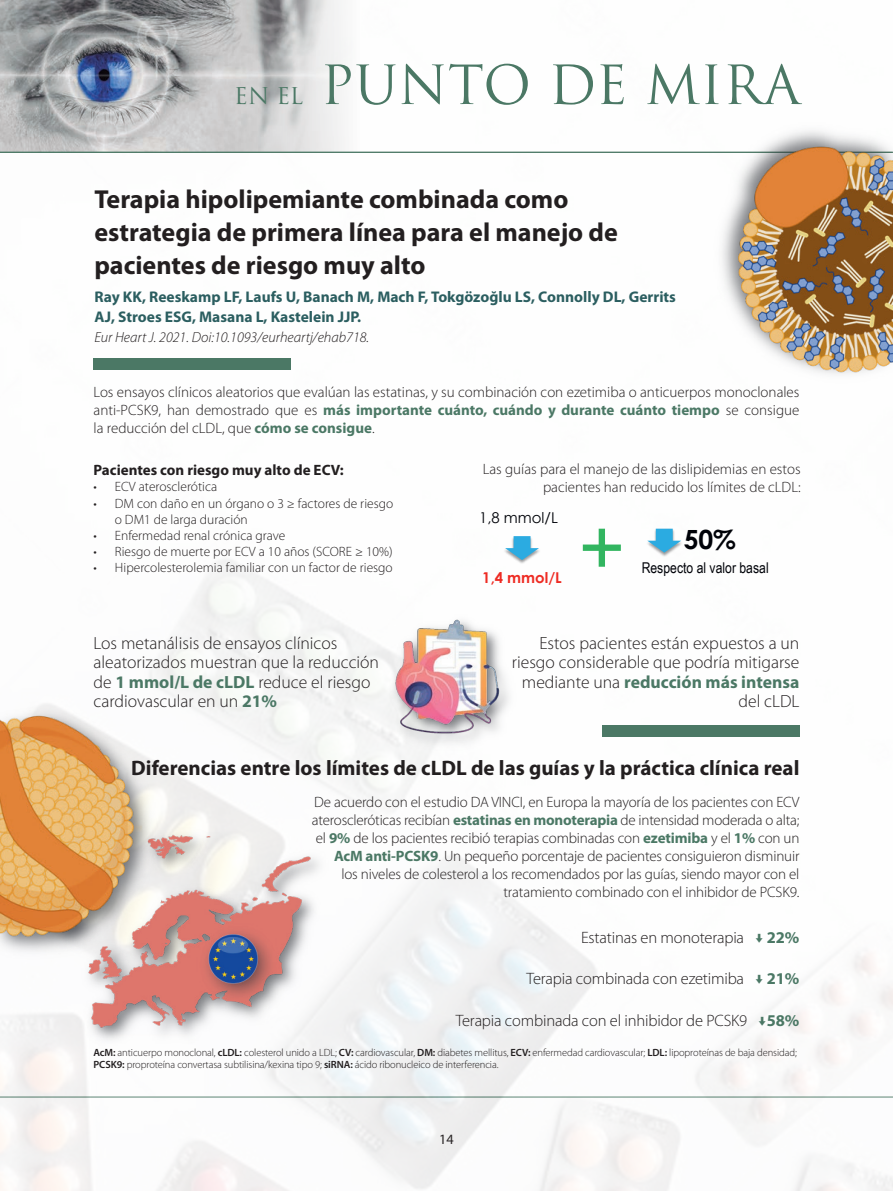
<style>
.page{position:relative;width:893px;height:1191px;background:#fff}
.page>*{position:absolute;margin:0;border:0;box-sizing:border-box;transform-origin:0 0}
.t1{font:52.5px "Trajan Pro 3";color:#4b7865}
.t2{font:700 26.4px "Century Gothic";color:#000208}
.t3{font:700 26.1px/32.5px "Myriad Pro";color:#231f20}
.t4{font:22.5px "Trajan Pro 3";color:#4b7865}
.t5{font:700 21px "Myriad Pro";color:#231f20}
.t6{font:300 17.7px/19.2px "Myriad Pro";color:#231f20}
.t7{font:300 16.5px "Myriad Pro";letter-spacing:-.01em;color:#231f20}
.t8{font:700 15.45px/19.5px "Myriad Pro";color:#2b5e60}
.t9{font:300 15px/18px "Myriad Pro";letter-spacing:-.01em;color:#231f20;text-align:right}
.t10{font:700 15px "Myriad Pro";color:#231f20}
.t11{font:14.85px "Arial Narrow";color:#000208}
.t12{font:14.85px "Century Gothic";color:#000208}
.t13{font:700 14.85px "Century Gothic";color:#ee2b23}
.t14{font:italic 300 14.7px "Myriad Pro";color:#231f20}
.t15{font:14.25px "Myriad Pro";color:#231f20}
.t16{font:300 13.5px/16.2px "Myriad Pro";color:#231f20}
.t17{font:13.2px/15.8px "Century Gothic";color:#000208}
.t18{font:300 10.5px/12.6px "Myriad Pro";letter-spacing:-.01em;color:#231f20}
.s1{font-weight:700;color:#4b7865}
.s2{font-family:"Proxima Nova";color:#4b7865}
.s3{font-weight:600}
</style>
<div class="page">
<img style="left:0;top:151px;width:893px;height:1040px">
<img style="left:0;top:0;width:360px;height:152px">
<hr style="left:0;top:152px;width:893px;height:1px;background:#4b7865">
<img style="left:672px;top:151px;width:221px;height:257px">
<img style="left:702px;top:130px;width:191px;height:263px">
<img style="left:502px;top:535px;width:40px;height:31px">
<svg style="left:505px;top:536px;width:34px;height:24px"></svg>
<img style="left:644px;top:528px;width:40px;height:30px">
<svg style="left:647px;top:528px;width:34px;height:24px"></svg>
<svg style="left:583px;top:528px;width:38px;height:39px"></svg>
<div style="left:94px;top:358px;width:197px;height:11px;background:#4b7865"></div>
<div style="left:603px;top:725px;width:197px;height:11px;background:#4b7865"></div>
<img style="left:363px;top:591px;width:180px;height:180px">
<img style="left:373px;top:601px;width:150px;height:151px">
<img style="left:30px;top:782px;width:313px;height:314px">
<img style="left:42px;top:794px;width:278px;height:279px">
<img style="left:0;top:676px;width:169px;height:309px">
<img style="left:0;top:690px;width:142px;height:268px">
<h3 class="t4" style="left:234px;top:80px;width:70px">EN EL</h3>
<h1 class="t1" style="left:320px;top:49px;width:482px">PUNTO DE MIRA</h1>
<h3 class="t3" style="left:94px;top:184px;width:525px">Terapia hipolipemiante combinada como estrategia de primera línea para el manejo de pacientes de riesgo muy alto</h3>
<p class="t8" style="left:94px;top:288px;width:583px">Ray KK, Reeskamp LF, Laufs U, Banach M, Mach F, Tokgözoğlu LS, Connolly DL, Gerrits<br>AJ, Stroes ESG, Masana L, Kastelein JJP.</p>
<p class="t14" style="left:94px;top:329px;width:276px">Eur Heart J. 2021. Doi:10.1093/eurheartj/ehab718.</p>
<p class="t9" style="left:94px;top:383px;width:707px;text-align:justify">Los ensayos clínicos aleatorios que evalúan las estatinas, y su combinación con ezetimiba o anticuerpos monoclonales anti-PCSK9, han demostrado que es <span class="s1">más importante cuánto, cuándo y durante cuánto tiempo</span> se consigue la reducción del cLDL, que <span class="s1">cómo se consigue</span>.</p>
<p class="t10" style="left:94px;top:462px;width:252px">Pacientes con riesgo muy alto de ECV:</p>
<p class="t16" style="left:94px;top:479px;width:125px">• ECV aterosclerótica</p>
<p class="t16" style="left:115px;top:495px;width:280px;text-indent:-21px">• DM con daño en un órgano o 3 ≥ factores de riesgo o DM1 de larga duración</p>
<p class="t16" style="left:94px;top:527px;width:193px">• Enfermedad renal crónica grave</p>
<p class="t16" style="left:94px;top:544px;width:301px">• Riesgo de muerte por ECV a 10 años (SCORE ≥ 10%)</p>
<p class="t16" style="left:94px;top:560px;width:301px">• Hipercolesterolemia familiar con un factor de riesgo</p>
<p class="t9" style="left:483px;top:460px;width:319px">Las guías para el manejo de las dislipidemias en estos pacientes han reducido los límites de cLDL:</p>
<p class="t17" style="left:462px;top:465px;width:314px">Las guías para el manejo de las dislipidemias en estos pacientes han reducido los límites de cLDL:</p>
<p class="t12" style="left:479px;top:507px;width:80px">1,8 mmol/L</p>
<p class="t13" style="left:482px;top:566px;width:81px">1,4 mmol/L</p>
<h2 class="t2" style="left:684px;top:520px;width:54px">50%</h2>
<p class="t11" style="left:642px;top:556px;width:129px">Respecto al valor basal</p>
<p class="t6" style="left:94px;top:634px;width:287px">Los metanálisis de ensayos clínicos aleatorizados muestran que la reducción de <span class="s1">1 mmol/L de cLDL</span> reduce el riesgo cardiovascular en un <span class="s1">21%</span></p>
<p class="t6" style="left:512px;top:634px;width:289px;text-align:right">Estos pacientes están expuestos a un riesgo considerable que podría mitigarse mediante una <span class="s1">reducción más intensa </span>del cLDL</p>
<h3 class="t5" style="left:131px;top:756px;width:670px">Diferencias entre los límites de cLDL de las guías y la práctica clínica real</h3>
<p class="t9" style="left:312px;top:793px;width:489px">De acuerdo con el estudio DA VINCI, en Europa la mayoría de los pacientes con ECV ateroscleróticas recibían <span class="s1">estatinas en monoterapia</span> de intensidad moderada o alta; el <span class="s1">9%</span> de los pacientes recibió terapias combinadas con <span class="s1">ezetimiba</span> y el <span class="s1">1%</span> con un <span class="s1">AcM anti-PCSK9</span>. Un pequeño porcentaje de pacientes consiguieron disminuir<br>los niveles de colesterol a los recomendados por las guías, siendo mayor con el tratamiento combinado con el inhibidor de PCSK9.</p>
<p class="t7" style="left:581px;top:928px;width:220px">Estatinas en monoterapia <span class="s2">↓</span> <span class="s1">22%</span></p>
<p class="t7" style="left:527px;top:970px;width:274px">Terapia combinada con ezetimiba <span class="s2">↓</span> <span class="s1">21%</span></p>
<p class="t7" style="left:456px;top:1011px;width:345px">Terapia combinada con el inhibidor de PCSK9 <span class="s2">↓</span><span class="s1">58%</span></p>
<p class="t18" style="left:94px;top:1046px;width:705px"><span class="s3">AcM:</span> anticuerpo monoclonal, <span class="s3">cLDL:</span> colesterol unido a LDL; <span class="s3">CV:</span> cardiovascular, <span class="s3">DM:</span> diabetes mellitus, <span class="s3">ECV:</span> enfermedad cardiovascular; <span class="s3">LDL:</span> lipoproteínas de baja densidad;<br><span class="s3">PCSK9:</span> proproteína convertasa subtilisina/kexina tipo 9; <span class="s3">siRNA:</span> ácido ribonucleico de interferencia.</p>
<p class="t15" style="left:439px;top:1131px;width:16px">14</p>
</div>
